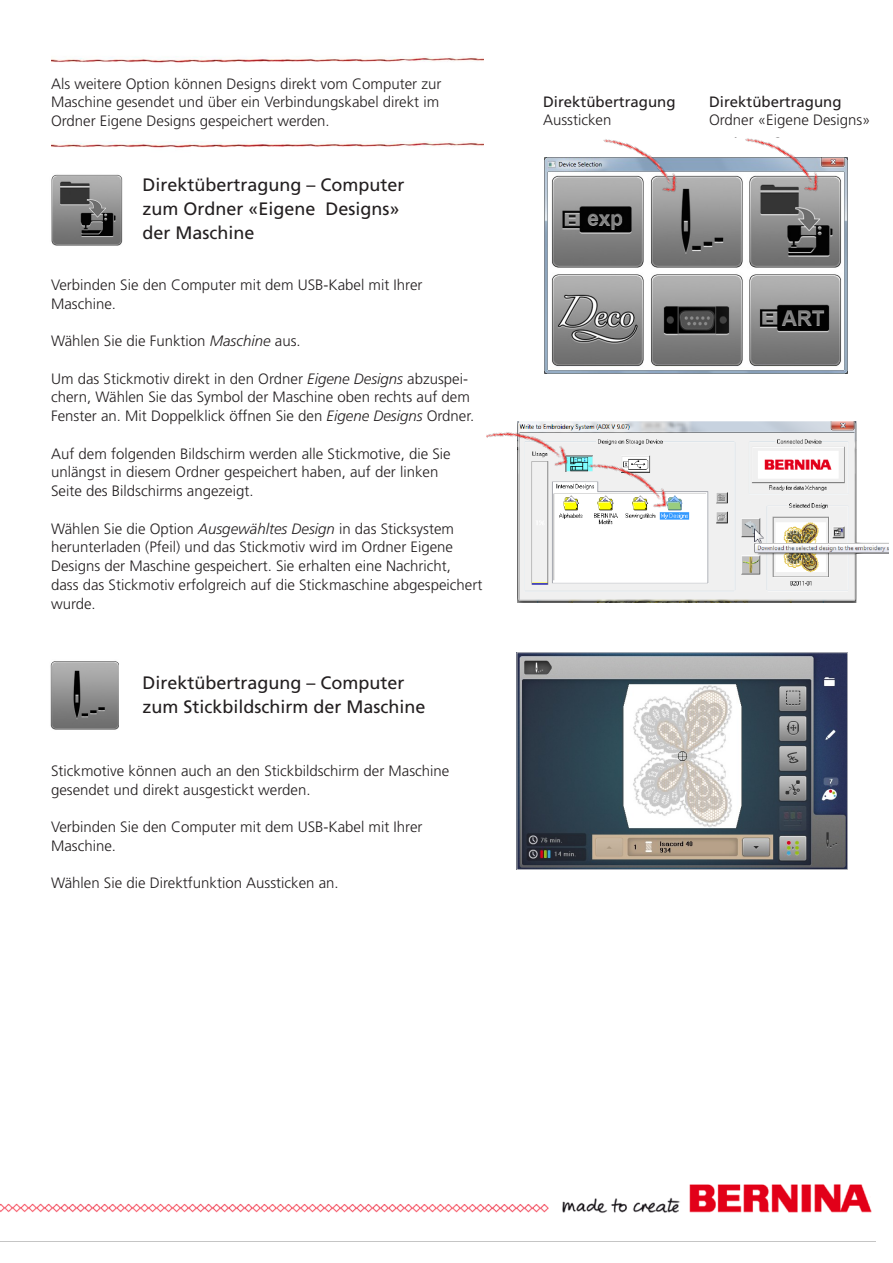
<style>
.page{position:relative;width:893px;height:1263px;background:#fff}
.page>*{position:absolute;margin:0;border:0;box-sizing:border-box;transform-origin:0 0}
.t1{font:72px "Calibri";color:#231f20}
.t2{font:36px "Calibri";color:#231f20}
.t3{font:18px/24px "Frutiger";color:#231f20}
.t4{font:300 15px/18.8px "Frutiger LT Std";color:#231f20}
.t5{font:15px "Frutiger";color:#231f20}
.t6{font:300 15px "Frutiger";color:#231f20}
.t7{font:15px "Symbol";color:#231f20}
.s1{font-style:italic}
</style>
<div class="page">
<img style="left:0;top:1184px;width:872px;height:29px">
<img style="left:52px;top:57px;width:432px;height:6px">
<img style="left:52px;top:142px;width:432px;height:6px">
<img style="left:544px;top:157px;width:304px;height:216px">
<img style="left:727px;top:137px;width:102px;height:64px">
<img style="left:585px;top:139px;width:102px;height:63px">
<img style="left:50px;top:661px;width:69px;height:69px">
<img style="left:51px;top:174px;width:72px;height:72px">
<img style="left:517px;top:422px;width:372px;height:180px">
<img style="left:569px;top:432px;width:107px;height:85px">
<img style="left:486px;top:421px;width:89px;height:54px">
<svg style="left:486px;top:448px;width:2px;height:18px"></svg>
<img style="left:519px;top:655px;width:327px;height:213px">
<div style="left:517px;top:653px;width:331px;height:217px;border:1px solid #bcbdc0"></div>
<img style="left:516px;top:752px;width:42px;height:19px">
<p class="t4" style="left:51px;top:74px;width:392px">Als weitere Option können Designs direkt vom Computer zur<br>Maschine gesendet und über ein Verbindungskabel direkt im<br>Ordner Eigene Designs gespeichert werden.</p>
<p class="t2" style="left:56px;top:71px;width:203px">Stitch Recipes</p>
<p class="t3" style="left:142px;top:173px;width:264px">Direktübertragung – Computer zum Ordner «Eigene Designs» der Maschine</p>
<p class="t5" style="left:543px;top:93px;width:134px">Direktübertragung</p>
<p class="t6" style="left:543px;top:112px;width:70px">Aussticken</p>
<p class="t7" style="left:70px;top:268px;width:8px">•</p>
<p class="t4" style="left:51px;top:275px;width:373px">Verbinden Sie den Computer mit dem USB-Kabel mit Ihrer<br>Maschine.</p>
<p class="t4" style="left:51px;top:332px;width:251px">Wählen Sie die Funktion <span class="s1">Maschine</span> aus.</p>
<p class="t4" style="left:51px;top:369px;width:425px">Um das Stickmotiv direkt in den Ordner <span class="s1">Eigene Designs</span> abzuspei&shy;chern, Wählen Sie das Symbol der Maschine oben rechts auf dem<br>Fenster an. Mit Doppelklick öffnen Sie den <span class="s1">Eigene Designs</span> Ordner.</p>
<p class="t4" style="left:51px;top:444px;width:401px">Auf dem folgenden Bildschirm werden alle Stickmotive, die Sie unlängst in diesem Ordner gespeichert haben, auf der linken<br>Seite des Bildschirms angezeigt.</p>
<p class="t4" style="left:51px;top:519px;width:433px">Wählen Sie die Option <span class="s1">Ausgewähltes Design</span> in das Sticksystem herunterladen (Pfeil) und das Stickmotiv wird im Ordner Eigene Designs der Maschine gespeichert. Sie erhalten eine Nachricht,<br>dass das Stickmotiv erfolgreich auf die Stickmaschine abgespeichert wurde.</p>
<p class="t7" style="left:70px;top:296px;width:8px">•</p>
<p class="t7" style="left:70px;top:333px;width:8px">•</p>
<h1 class="t1" style="left:369px;top:310px;width:178px">Stitch</h1>
<p class="t3" style="left:142px;top:671px;width:285px">Direktübertragung – Computer zum Stickbildschirm der Maschine</p>
<p class="t4" style="left:51px;top:761px;width:400px">Stickmotive können auch an den Stickbildschirm der Maschine gesendet und direkt ausgestickt werden.</p>
<p class="t4" style="left:51px;top:818px;width:373px">Verbinden Sie den Computer mit dem USB-Kabel mit Ihrer<br>Maschine.</p>
<p class="t4" style="left:51px;top:874px;width:289px">Wählen Sie die Direktfunktion Aussticken an.</p>
<p class="t5" style="left:709px;top:93px;width:134px">Direktübertragung</p>
<p class="t6" style="left:709px;top:112px;width:163px">Ordner «Eigene Designs»</p>
</div>
